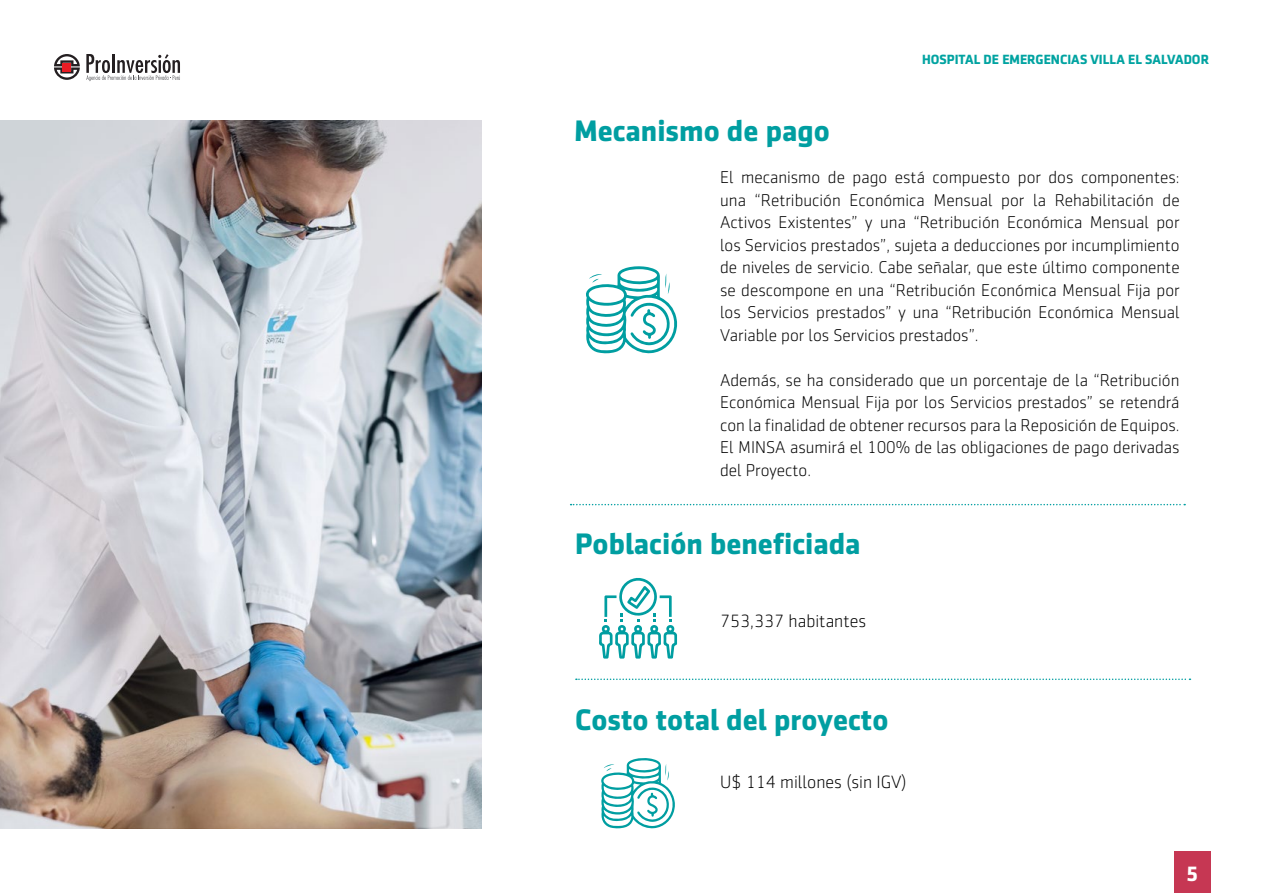
<style>
.page{position:relative;width:1263px;height:893px;background:#fff}
.page>*{position:absolute;margin:0;border:0;box-sizing:border-box;transform-origin:0 0}
.t1{font:700 30px "Sentico Sans DT";color:#009ea1}
.t2{font:700 21px "Sentico Sans DT";color:#fff}
.t3{font:300 18px "Sentico Sans DT";color:#000}
.t4{font:300 17.25px/22.5px "Sentico Sans DT";color:#000;text-align:justify}
.t5{font:700 13.5px "Sentico Sans DT";color:#00a3a1}
</style>
<div class="page">
<svg style="left:86px;top:54px;width:94px;height:27px"></svg>
<svg style="left:54px;top:54px;width:26px;height:26px"></svg>
<div style="left:63px;top:63px;width:8px;height:8px;background:#e81c24"></div>
<div style="left:1174px;top:851px;width:37px;height:42px;background:#c63753"></div>
<svg style="left:586px;top:266px;width:91px;height:88px"></svg>
<svg style="left:601px;top:758px;width:74px;height:71px"></svg>
<svg style="left:599px;top:578px;width:78px;height:81px"></svg>
<img style="left:0;top:120px;width:481px;height:708px">
<svg style="left:571px;top:504px;width:614px;height:1px"></svg>
<svg style="left:576px;top:678px;width:614px;height:2px"></svg>
<h1 class="t1" style="left:574px;top:114px;width:257px">Mecanismo de pago</h1>
<p class="t5" style="left:922px;top:51px;width:288px">HOSPITAL DE EMERGENCIAS VILLA EL SALVADOR</p>
<p class="t4" style="left:720px;top:166px;width:461px">El mecanismo de pago está compuesto por dos componentes: una “Retribución Económica Mensual por la Rehabilitación de Activos Existentes” y una “Retribución Económica Mensual por los Servicios prestados”, sujeta a deducciones por incumplimiento de niveles de servicio. Cabe señalar, que este último componente se descompone en una “Retribución Económica Mensual Fija por los Servicios prestados” y una “Retribución Económica Mensual Variable por los Servicios prestados”.</p>
<p class="t4" style="left:720px;top:369px;width:461px">Además, se ha considerado que un porcentaje de la “Retribución Económica Mensual Fija por los Servicios prestados” se retendrá con la finalidad de obtener recursos para la Reposición de Equipos.<br>El MINSA asumirá el 100% de las obligaciones de pago derivadas del Proyecto.</p>
<h1 class="t1" style="left:575px;top:527px;width:287px">Población beneficiada</h1>
<p class="t3" style="left:720px;top:611px;width:148px">753,337 habitantes</p>
<h1 class="t1" style="left:575px;top:702px;width:315px">Costo total del proyecto</h1>
<p class="t3" style="left:720px;top:772px;width:188px">U$ 114 millones (sin IGV)</p>
<p class="t2" style="left:1186px;top:862px;width:14px">5</p>
</div>
